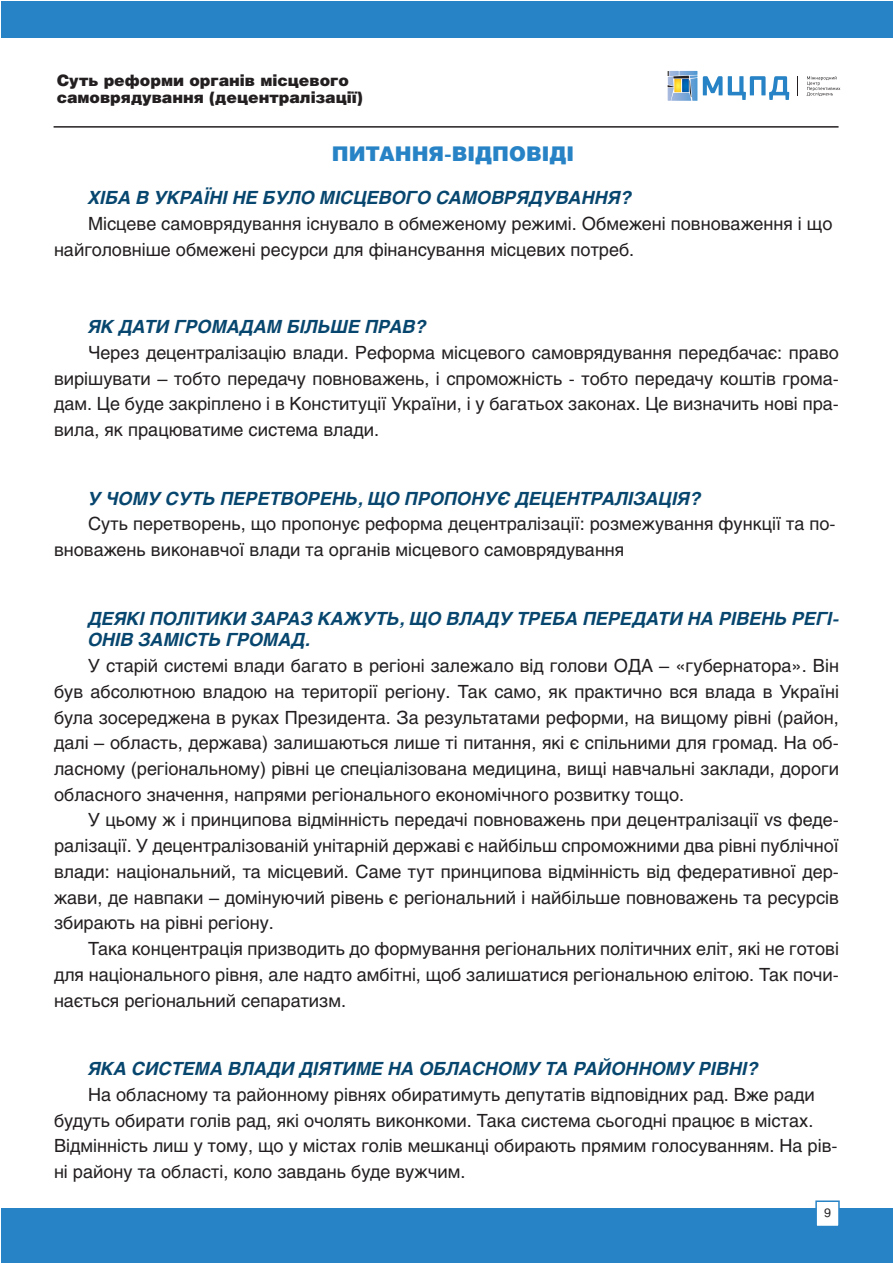
<style>
.page{position:relative;width:893px;height:1263px;background:#fff}
.page>*{position:absolute;margin:0;border:0;box-sizing:border-box;transform-origin:0 0}
.t1{font:20.25px "Helios Black C";color:#2783c5}
.t2{font:18px/25.7px "Helios C";color:#231f20;text-align:justify}
.t3{font:italic 700 18px/21.6px "Helios C";color:#07466e}
.t4{font:15.75px/16.6px "Helios Black C";color:#231f20}
.t5{font:12px "Pragmatica C";color:#231f20}
</style>
<div class="page">
<div style="left:2px;top:1px;width:891px;height:37px;background:#2783c5"></div>
<div style="left:2px;top:1209px;width:891px;height:54px;background:#2783c5"></div>
<hr style="left:54px;top:126px;width:784px;height:2px;background:#231f20">
<svg style="left:668px;top:71px;width:29px;height:30px"></svg>
<svg style="left:703px;top:76px;width:86px;height:24px"></svg>
<svg style="left:797px;top:76px;width:1px;height:19px"></svg>
<svg style="left:807px;top:76px;width:33px;height:20px"></svg>
<div style="left:815px;top:1200px;width:25px;height:27px;background:#fff;border:2px solid #2783c5"></div>
<p class="t4" style="left:57px;top:71px;width:308px">Суть реформи органів місцевого самоврядування (децентралізації)</p>
<p class="t1" style="left:332px;top:141px;width:244px">ПИТАННЯ-ВІДПОВІДІ</p>
<p class="t3" style="left:88px;top:187px;width:545px">ХІБА В УКРАЇНІ НЕ БУЛО МІСЦЕВОГО САМОВРЯДУВАННЯ?</p>
<p class="t2" style="left:54px;top:210px;width:780px;text-indent:34px">Місцеве самоврядування існувало в обмеженому режимі. Обмежені повноваження і що найголовніше обмежені ресурси для фінансування місцевих потреб.</p>
<p class="t3" style="left:88px;top:316px;width:340px">ЯК ДАТИ ГРОМАДАМ БІЛЬШЕ ПРАВ?</p>
<p class="t2" style="left:54px;top:340px;width:786px;text-indent:34px">Через децентралізацію влади. Реформа місцевого самоврядування передбачає: право вирішувати – тобто передачу повноважень, і спроможність - тобто передачу коштів грома&shy;дам. Це буде закріплено і в Конституції України, і у багатьох законах. Це визначить нові пра&shy;вила, як працюватиме система влади.</p>
<p class="t3" style="left:88px;top:487px;width:615px">У ЧОМУ СУТЬ ПЕРЕТВОРЕНЬ, ЩО ПРОПОНУЄ ДЕЦЕНТРАЛІЗАЦІЯ?</p>
<p class="t2" style="left:54px;top:511px;width:783px;text-indent:34px">Суть перетворень, що пропонує реформа децентралізації: розмежування функції та по&shy;вноважень виконавчої влади та органів місцевого самоврядування</p>
<p class="t3" style="left:88px;top:607px;width:752px">ДЕЯКІ ПОЛІТИКИ ЗАРАЗ КАЖУТЬ, ЩО ВЛАДУ ТРЕБА ПЕРЕДАТИ НА РІВЕНЬ РЕГІ-<br>ОНІВ ЗАМІСТЬ ГРОМАД.</p>
<p class="t2" style="left:54px;top:653px;width:786px;text-indent:34px">У старій системі влади багато в регіоні залежало від голови ОДА – «губернатора». Він був абсолютною владою на території регіону. Так само, як практично вся влада в Україні була зосереджена в руках Президента. За результатами реформи, на вищому рівні (район, далі – область, держава) залишаються лише ті питання, які є спільними для громад. На об&shy;ласному (регіональному) рівні це спеціалізована медицина, вищі навчальні заклади, дороги обласного значення, напрями регіонального економічного розвитку тощо.</p>
<p class="t2" style="left:54px;top:807px;width:786px;text-indent:34px">У цьому ж і принципова відмінність передачі повноважень при децентралізації vs феде&shy;ралізації. У децентралізованій унітарній державі є найбільш спроможними два рівні публічної влади: національний, та місцевий. Саме тут принципова відмінність від федеративної дер&shy;жави, де навпаки – домінуючий рівень є регіональний і найбільше повноважень та ресурсів збирають на рівні регіону.</p>
<p class="t2" style="left:54px;top:936px;width:786px;text-indent:34px">Така концентрація призводить до формування регіональних політичних еліт, які не готові для національного рівня, але надто амбітні, щоб залишатися регіональною елітою. Так почи&shy;нається регіональний сепаратизм.</p>
<p class="t3" style="left:88px;top:1058px;width:672px">ЯКА СИСТЕМА ВЛАДИ ДІЯТИМЕ НА ОБЛАСНОМУ ТА РАЙОННОМУ РІВНІ?</p>
<p class="t2" style="left:54px;top:1081px;width:785px;text-align:left;text-indent:34px">На обласному та районному рівнях обиратимуть депутатів відповідних рад. Вже ради будуть обирати голів рад, які очолять виконкоми. Така система сьогодні працює в містах.<br>Відмінність лиш у тому, що у містах голів мешканці обирають прямим голосуванням. На рів&shy;ні району та області, коло завдань буде вужчим.</p>
<p class="t5" style="left:824px;top:1206px;width:8px">9</p>
</div>
